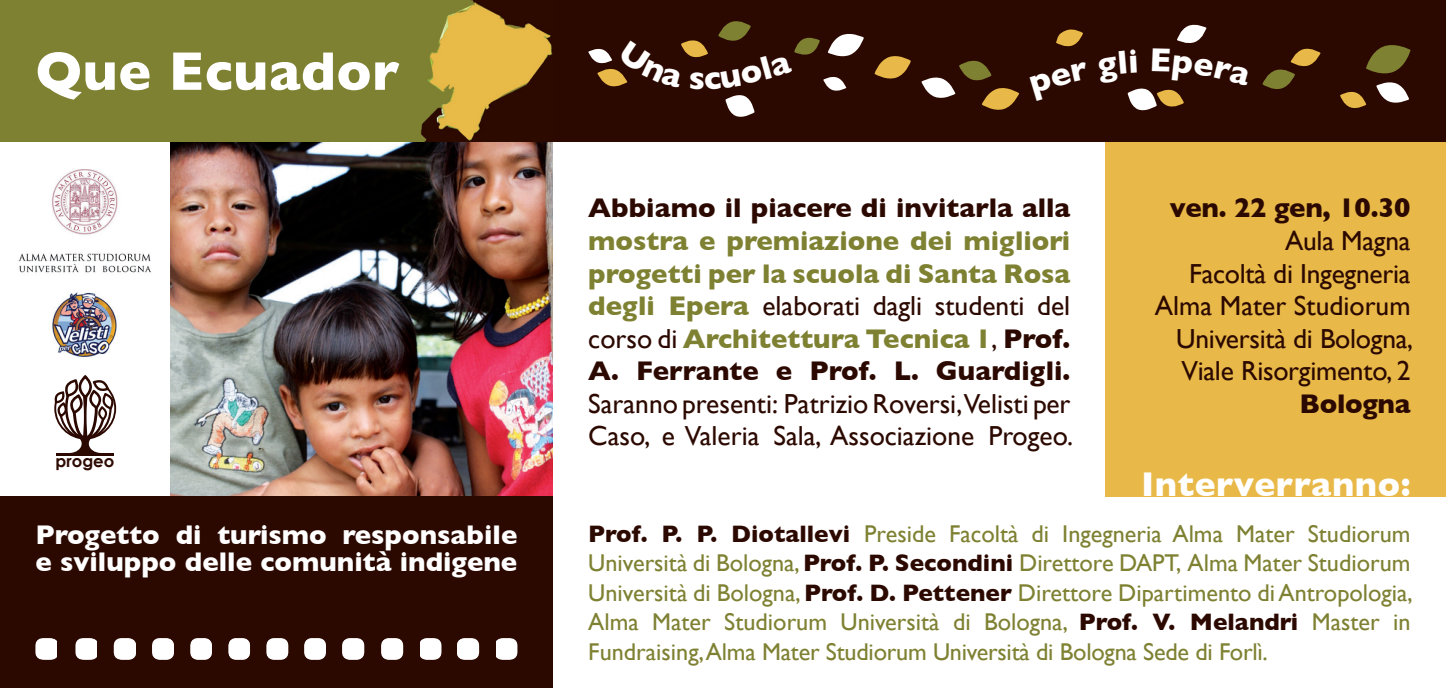
<style>
.page{position:relative;width:1446px;height:688px;background:#fff}
.page>*{position:absolute;margin:0;border:0;box-sizing:border-box;transform-origin:0 0}
.t1{font:700 55px "Gill Sans";letter-spacing:.01em;color:#fff}
.t2{font:700 35px "Gill Sans";letter-spacing:.015em;color:#fff}
.t3{font:27.5px/32.5px "Gill Sans";color:#2c0900}
.t4{font:700 27.5px/32.5px "Gill Sans";color:#7e8132;text-align:justify}
.t5{font:700 27.5px/27.5px "Gill Sans";color:#fff}
.t6{font:700 27.5px "Gill Sans";color:#2c0900}
.t7{font:24.25px/29.5px "Gill Sans";letter-spacing:-.01em;color:#7e8132;text-align:justify}
.t8{font:700 16.5px "Century Gothic";color:#2c0900}
.s1{font-weight:400;color:#2c0900}
.s2{color:#2c0900}
.s3{font-weight:700;color:#2c0900}
</style>
<div class="page">
<div style="left:1106px;top:142px;width:340px;height:354px;background:#e8b948"></div>
<div style="left:521px;top:0;width:925px;height:142px;background:#2c0900"></div>
<img style="left:170px;top:142px;width:383px;height:354px">
<div style="left:0;top:496px;width:553px;height:191px;background:#2c0900"></div>
<div style="left:0;top:0;width:553px;height:142px;background:#7e8132"></div>
<img style="left:420px;top:0;width:133px;height:142px">
<svg style="left:874px;top:56px;width:37px;height:23px"></svg>
<svg style="left:921px;top:60px;width:98px;height:50px"></svg>
<svg style="left:1056px;top:29px;width:27px;height:18px"></svg>
<svg style="left:1340px;top:45px;width:71px;height:63px"></svg>
<svg style="left:1262px;top:48px;width:58px;height:41px"></svg>
<img style="left:18px;top:170px;width:133px;height:103px">
<img style="left:52px;top:292px;width:65px;height:65px">
<hr style="left:57px;top:453px;width:57px;height:2px;background:#2c0900">
<div style="left:69px;top:437px;width:32px;height:18px;background:#2c0900"></div>
<div style="left:89px;top:434px;width:25px;height:19px;background:#fff;border-radius:50%"></div>
<div style="left:57px;top:434px;width:25px;height:19px;background:#fff;border-radius:50%"></div>
<div style="left:79px;top:375px;width:13px;height:23px;border:3px solid #2c0900;border-radius:50%"></div>
<svg style="left:54px;top:377px;width:63px;height:63px"></svg>
<div style="left:267px;top:638px;width:21px;height:21px;border:14px solid #fff"></div>
<div style="left:229px;top:638px;width:21px;height:21px;border:14px solid #fff"></div>
<div style="left:190px;top:638px;width:22px;height:21px;border:14px solid #fff"></div>
<div style="left:152px;top:638px;width:21px;height:21px;border:14px solid #fff"></div>
<div style="left:114px;top:638px;width:21px;height:21px;border:14px solid #fff"></div>
<div style="left:75px;top:638px;width:22px;height:21px;border:14px solid #fff"></div>
<div style="left:35px;top:638px;width:22px;height:21px;border:14px solid #fff"></div>
<div style="left:343px;top:638px;width:21px;height:21px;border:14px solid #fff"></div>
<div style="left:305px;top:638px;width:21px;height:21px;border:14px solid #fff"></div>
<div style="left:420px;top:638px;width:21px;height:21px;border:14px solid #fff"></div>
<div style="left:382px;top:638px;width:21px;height:21px;border:14px solid #fff"></div>
<div style="left:496px;top:638px;width:21px;height:21px;border:14px solid #fff"></div>
<div style="left:458px;top:638px;width:21px;height:21px;border:14px solid #fff"></div>
<svg style="left:588px;top:21px;width:276px;height:96px"></svg>
<svg style="left:1127px;top:24px;width:80px;height:87px"></svg>
<h1 class="t1" style="left:35px;top:39px;width:365px">Que Ecuador</h1>
<p class="t8" style="left:56px;top:450px;width:60px">progeo</p>
<p class="t5" style="left:35px;top:520px;width:483px">Progetto di turismo responsabile e sviluppo delle comunità indigene</p>
<p class="t6" style="left:588px;top:192px;width:483px">Abbiamo il piacere di invitarla alla</p>
<p class="t4" style="left:588px;top:224px;width:483px">mostra e premiazione dei migliori progetti per la scuola di Santa Rosa degli Epera <span class="s1">elaborati dagli studenti del corso di</span> Architettura Tecnica 1<span class="s1">,</span> <span class="s2">Prof.<br>A. Ferrante e Prof. L. Guardigli.</span></p>
<p class="t3" style="left:588px;top:387px;width:486px">Saranno presenti: Patrizio Roversi,Velisti per<br>Caso, e Valeria Sala, Associazione Progeo.</p>
<p class="t6" style="left:1170px;top:192px;width:242px">ven. 22 gen, 10.30</p>
<p class="t3" style="left:1155px;top:224px;width:260px;text-align:right">Aula Magna<br>Facoltà di Ingegneria<br>Alma Mater Studiorum<br>Università di Bologna,<br>Viale Risorgimento, 2</p>
<p class="t6" style="left:1299px;top:387px;width:112px">Bologna</p>
<h2 class="t2" style="left:1141px;top:464px;width:271px">Interverranno:</h2>
<p class="t7" style="left:588px;top:518px;width:826px"><span class="s3">Prof. P. P. Diotallevi</span> Preside Facoltà di Ingegneria Alma Mater Studiorum Università di Bologna, <span class="s3">Prof. P. Secondini</span> Direttore DAPT, Alma Mater Studiorum Università di Bologna, <span class="s3">Prof. D. Pettener</span> Direttore Dipartimento di Antropologia, Alma Mater Studiorum Università di Bologna, <span class="s3">Prof. V. Melandri</span> Master in Fundraising, Alma Mater Studiorum Università di Bologna Sede di Forlì.</p>
</div>
